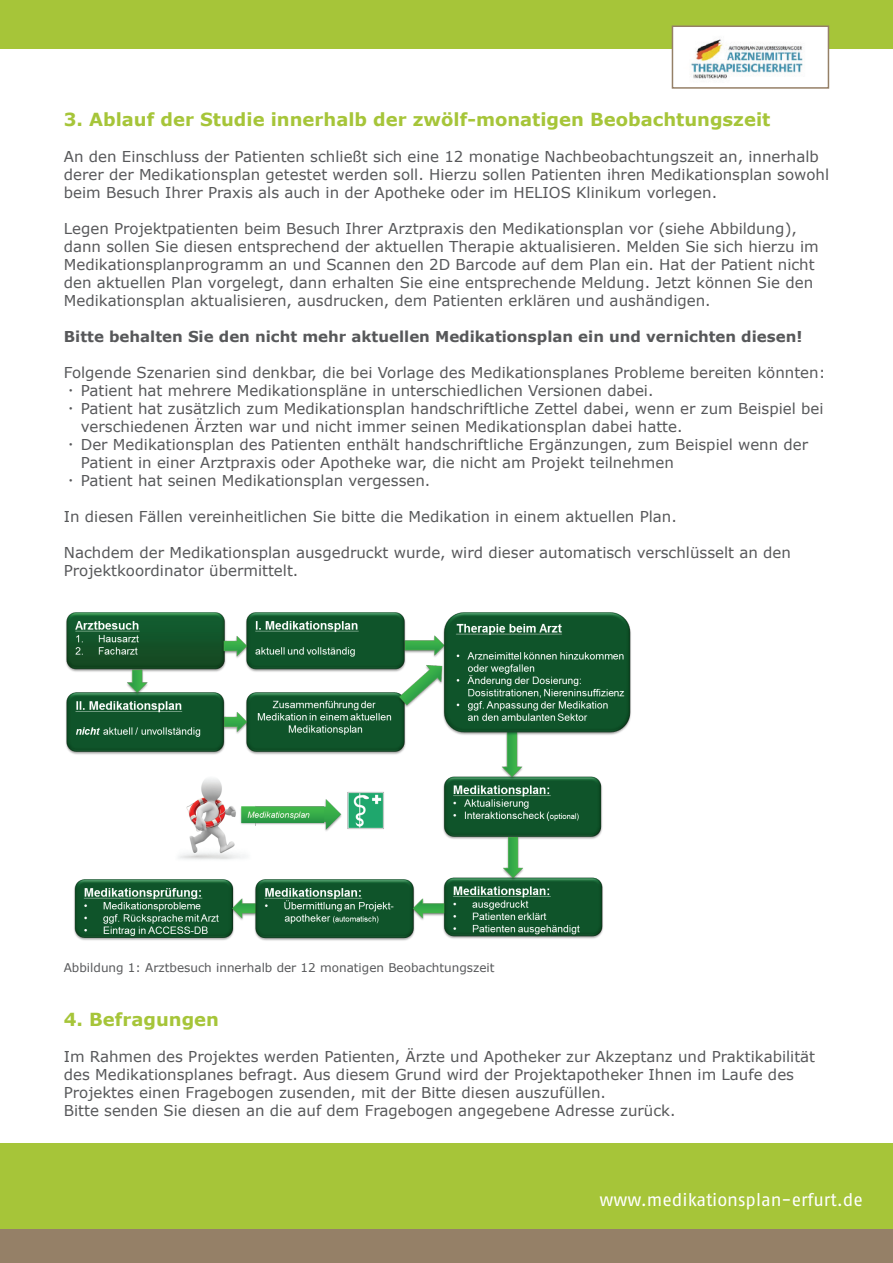
<style>
.page{position:relative;width:893px;height:1263px;background:#fff}
.page>*{position:absolute;margin:0;border:0;box-sizing:border-box;transform-origin:0 0}
.t1{font:700 18px "Verdana";color:#a6c539}
.t2{font:18px "Fago Pro";color:#fff}
.t3{font:15px/18px "Verdana";color:#57585a}
.t4{font:700 15px "Verdana";color:#57585a}
.t5{font:12px "Verdana";color:#57585a}
.s1{font-family:"Fago Pro"}
</style>
<div class="page">
<div style="left:0;top:0;width:893px;height:49px;background:#a6c539"></div>
<div style="left:0;top:1144px;width:893px;height:119px;background:#a6c539"></div>
<div style="left:0;top:1230px;width:893px;height:33px;background:#958067"></div>
<img style="left:675px;top:29px;width:151px;height:50px">
<div style="left:672px;top:26px;width:157px;height:63px;border:2px solid #958067"></div>
<img style="left:66px;top:612px;width:565px;height:329px">
<p class="t1" style="left:64px;top:107px;width:708px">3. Ablauf der Studie innerhalb der zwölf-monatigen Beobachtungszeit</p>
<p class="t3" style="left:64px;top:147px;width:767px">An den Einschluss der Patienten schließt sich eine 12 monatige Nachbeobachtungszeit an, innerhalb derer der Medikationsplan getestet werden soll. Hierzu sollen Patienten ihren Medikationsplan sowohl beim Besuch Ihrer Praxis als auch in der Apotheke oder im HELIOS Klinikum vorlegen.</p>
<p class="t3" style="left:64px;top:219px;width:756px">Legen Projektpatienten beim Besuch Ihrer Arztpraxis den Medikationsplan vor (siehe Abbildung), dann sollen Sie diesen entsprechend der aktuellen Therapie aktualisieren. Melden Sie sich hierzu im Medikationsplanprogramm an und Scannen den 2D Barcode auf dem Plan ein. Hat der Patient nicht den aktuellen Plan vorgelegt, dann erhalten Sie eine entsprechende Meldung. Jetzt können Sie den Medikationsplan aktualisieren, ausdrucken, dem Patienten erklären und aushändigen.</p>
<p class="t4" style="left:64px;top:326px;width:740px">Bitte behalten Sie den nicht mehr aktuellen Medikationsplan ein und vernichten diesen!</p>
<p class="t3" style="left:64px;top:363px;width:763px">Folgende Szenarien sind denkbar, die bei Vorlage des Medikationsplanes Probleme bereiten könnten:</p>
<p class="t3" style="left:68px;top:381px;width:587px"><span class="s1">·</span> Patient hat mehrere Medikationspläne in unterschiedlichen Versionen dabei.</p>
<p class="t3" style="left:68px;top:399px;width:757px"><span class="s1">·</span> Patient hat zusätzlich zum Medikationsplan handschriftliche Zettel dabei, wenn er zum Beispiel bei</p>
<p class="t3" style="left:81px;top:417px;width:603px">verschiedenen Ärzten war und nicht immer seinen Medikationsplan dabei hatte.</p>
<p class="t3" style="left:68px;top:435px;width:742px"><span class="s1">·</span> Der Medikationsplan des Patienten enthält handschriftliche Ergänzungen, zum Beispiel wenn der</p>
<p class="t3" style="left:81px;top:453px;width:594px">Patient in einer Arztpraxis oder Apotheke war, die nicht am Projekt teilnehmen</p>
<p class="t3" style="left:68px;top:471px;width:364px"><span class="s1">·</span> Patient hat seinen Medikationsplan vergessen.</p>
<p class="t3" style="left:64px;top:507px;width:615px">In diesen Fällen vereinheitlichen Sie bitte die Medikation in einem aktuellen Plan.</p>
<p class="t3" style="left:64px;top:543px;width:729px">Nachdem der Medikationsplan ausgedruckt wurde, wird dieser automatisch verschlüsselt an den<br>Projektkoordinator übermittelt.</p>
<p class="t5" style="left:64px;top:959px;width:432px">Abbildung 1: Arztbesuch innerhalb der 12 monatigen Beobachtungszeit</p>
<p class="t1" style="left:64px;top:1007px;width:157px">4. Befragungen</p>
<p class="t3" style="left:64px;top:1047px;width:753px">Im Rahmen des Projektes werden Patienten, Ärzte und Apotheker zur Akzeptanz und Praktikabilität des Medikationsplanes befragt. Aus diesem Grund wird der Projektapotheker Ihnen im Laufe des Projektes einen Fragebogen zusenden, mit der Bitte diesen auszufüllen.<br>Bitte senden Sie diesen an die auf dem Fragebogen angegebene Adresse zurück.</p>
<p class="t2" style="left:599px;top:1189px;width:265px">www.medikationsplan-erfurt.de</p>
</div>
